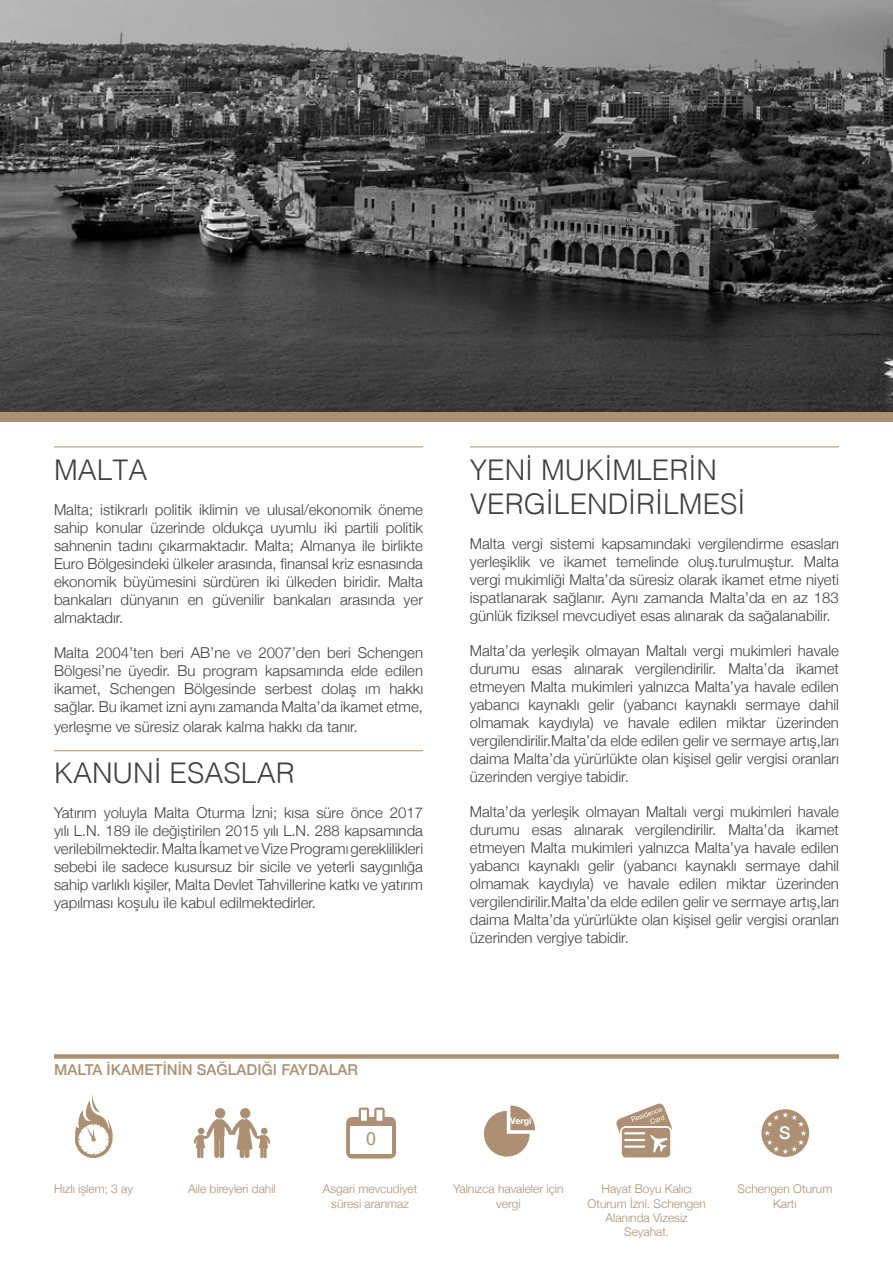
<style>
.page{position:relative;width:893px;height:1263px;background:#fff}
.page>*{position:absolute;margin:0;border:0;box-sizing:border-box;transform-origin:0 0}
.t1{font:300 28.5px/34.2px "Helvetica";color:#404040}
.t2{font:18px "Arial";color:#ad9073}
.t3{font:500 17.55px "Helvetica Neue";color:#fff}
.t4{font:300 15px/18px "Helvetica Neue";color:#404040;text-align:justify}
.Head_Icons{font:500 15px "Helvetica Neue";color:#ad9073}
.Icon_text{font:300 12px/14.4px "Helvetica Neue";color:#ad9073;text-align:center}
.t5{font:700 9px "Helvetica Neue";letter-spacing:-.015em;color:#fff}
</style>
<div class="page">
<div style="left:0;top:407px;width:893px;height:15px;background:#ad9073"></div>
<hr style="left:54px;top:446px;width:369px;height:1px;background:#ad9073">
<hr style="left:470px;top:446px;width:369px;height:1px;background:#ad9073">
<div style="left:54px;top:1054px;width:785px;height:5px;background:#ad9073"></div>
<img style="left:0;top:0;width:893px;height:412px">
<svg style="left:484px;top:1105px;width:51px;height:51px"></svg>
<div style="left:215px;top:1108px;width:10px;height:10px;background:#ad9073;border-radius:50%"></div>
<div style="left:240px;top:1108px;width:10px;height:10px;background:#ad9073;border-radius:50%"></div>
<svg style="left:194px;top:1119px;width:76px;height:39px"></svg>
<div style="left:261px;top:1128px;width:7px;height:6px;background:#ad9073;border-radius:50%"></div>
<div style="left:346px;top:1117px;width:50px;height:41px;background:#ad9073;border-radius:6px"></div>
<div style="left:350px;top:1126px;width:42px;height:28px;background:#fff"></div>
<div style="left:360px;top:1109px;width:8px;height:13px;background:#fff;border-radius:2px"></div>
<div style="left:359px;top:1107px;width:10px;height:16px;border:2px solid #ad9073;border-radius:2px"></div>
<div style="left:375px;top:1109px;width:9px;height:13px;background:#fff;border-radius:2px"></div>
<div style="left:374px;top:1107px;width:11px;height:16px;border:2px solid #ad9073;border-radius:2px"></div>
<hr style="left:54px;top:750px;width:369px;height:1px;background:#ad9073">
<svg style="left:75px;top:1094px;width:38px;height:64px"></svg>
<svg style="left:616px;top:1103px;width:56px;height:55px"></svg>
<svg style="left:761px;top:1109px;width:48px;height:48px"></svg>
<svg style="left:764px;top:1112px;width:42px;height:42px;background:#b9a189"></svg>
<p class="t1" style="left:54px;top:450px;width:95px">MALTA</p>
<p class="t4" style="left:54px;top:499px;width:371px">Malta; istikrarlı politik iklimin ve ulusal/ekonomik öneme sahip konular üzerinde oldukça uyumlu iki partili politik sahnenin tadını çıkarmaktadır. Malta; Almanya ile birlikte Euro Bölgesindeki ülkeler arasında, finansal kriz esnasında ekonomik büyümesini sürdüren iki ülkeden biridir. Malta bankaları dünyanın en güvenilir bankaları arasında yer almaktadır.</p>
<p class="t4" style="left:54px;top:642px;width:371px">Malta 2004’ten beri AB’ne ve 2007’den beri Schengen Bölgesi’ne üyedir. Bu program kapsamında elde edilen ikamet, Schengen Bölgesinde serbest dolaş ım hakkı sağlar. Bu ikamet izni aynı zamanda Malta’da ikamet etme,</p>
<p class="t4" style="left:54px;top:716px;width:305px">yerleşme ve süresiz olarak kalma hakkı da tanır.</p>
<p class="t1" style="left:54px;top:753px;width:242px">KANUNİ ESASLAR</p>
<p class="t4" style="left:54px;top:802px;width:371px">Yatırım yoluyla Malta Oturma İzni; kısa süre önce 2017 yılı L.N. 189 ile değiştirilen 2015 yılı L.N. 288 kapsamında verilebilmektedir. Malta İkamet ve Vize Programı gereklilikleri sebebi ile sadece kusursuz bir sicile ve yeterli saygınlığa sahip varlıklı kişiler, Malta Devlet Tahvillerine katkı ve yatırım yapılması koşulu ile kabul edilmektedirler.</p>
<p class="t1" style="left:470px;top:450px;width:271px">YENI MUKIMLERIN<br>VERGI LENDI RI LMESI</p>
<p class="t4" style="left:470px;top:533px;width:371px">Malta vergi sistemi kapsamındaki vergilendirme esasları yerleşiklik ve ikamet temelinde oluş.turulmuştur. Malta vergi mukimliği Malta’da süresiz olarak ikamet etme niyeti ispatlanarak sağlanır. Aynı zamanda Malta’da en az 183 günlük fiziksel mevcudiyet esas alınarak da sağalanabilir.</p>
<p class="t4" style="left:470px;top:640px;width:371px">Malta’da yerleşik olmayan Maltalı vergi mukimleri havale durumu esas alınarak vergilendirilir. Malta’da ikamet etmeyen Malta mukimleri yalnızca Malta’ya havale edilen yabancı kaynaklı gelir (yabancı kaynaklı sermaye dahil olmamak kaydıyla) ve havale edilen miktar üzerinden vergilendirilir.Malta’da elde edilen gelir ve sermaye artış,ları daima Malta’da yürürlükte olan kişisel gelir vergisi oranları üzerinden vergiye tabidir.</p>
<p class="t4" style="left:470px;top:801px;width:371px">Malta’da yerleşik olmayan Maltalı vergi mukimleri havale durumu esas alınarak vergilendirilir. Malta’da ikamet etmeyen Malta mukimleri yalnızca Malta’ya havale edilen yabancı kaynaklı gelir (yabancı kaynaklı sermaye dahil olmamak kaydıyla) ve havale edilen miktar üzerinden vergilendirilir.Malta’da elde edilen gelir ve sermaye artış,ları daima Malta’da yürürlükte olan kişisel gelir vergisi oranları üzerinden vergiye tabidir.</p>
<p class="Head_Icons" style="left:54px;top:1057px;width:305px">MALTA İKAMETİNİN SAĞLADIĞI FAYDALAR</p>
<p class="t2" style="left:366px;top:1127px;width:12px">0</p>
<p class="Icon_text" style="left:54px;top:1181px;width:80px">Hızlı işlem; 3 ay</p>
<p class="Icon_text" style="left:188px;top:1181px;width:89px">Aile bireyleri dahil</p>
<p class="Icon_text" style="left:323px;top:1181px;width:96px">Asgari mevcudiyet süresi aranmaz</p>
<p class="t5" style="left:510px;top:1114px;width:23px">Vergi</p>
<p class="Icon_text" style="left:453px;top:1181px;width:112px">Yalnızca havaleler için vergi</p>
<p class="Icon_text" style="left:588px;top:1181px;width:120px">Hayat Boyu Kalıcı<br>Oturum İzni. Schengen<br>Alanında Vizesiz<br>Seyahat.</p>
<p class="t3" style="left:779px;top:1118px;width:13px">S</p>
<p class="Icon_text" style="left:738px;top:1181px;width:96px">Schengen Oturum<br>Kartı</p>
</div>
